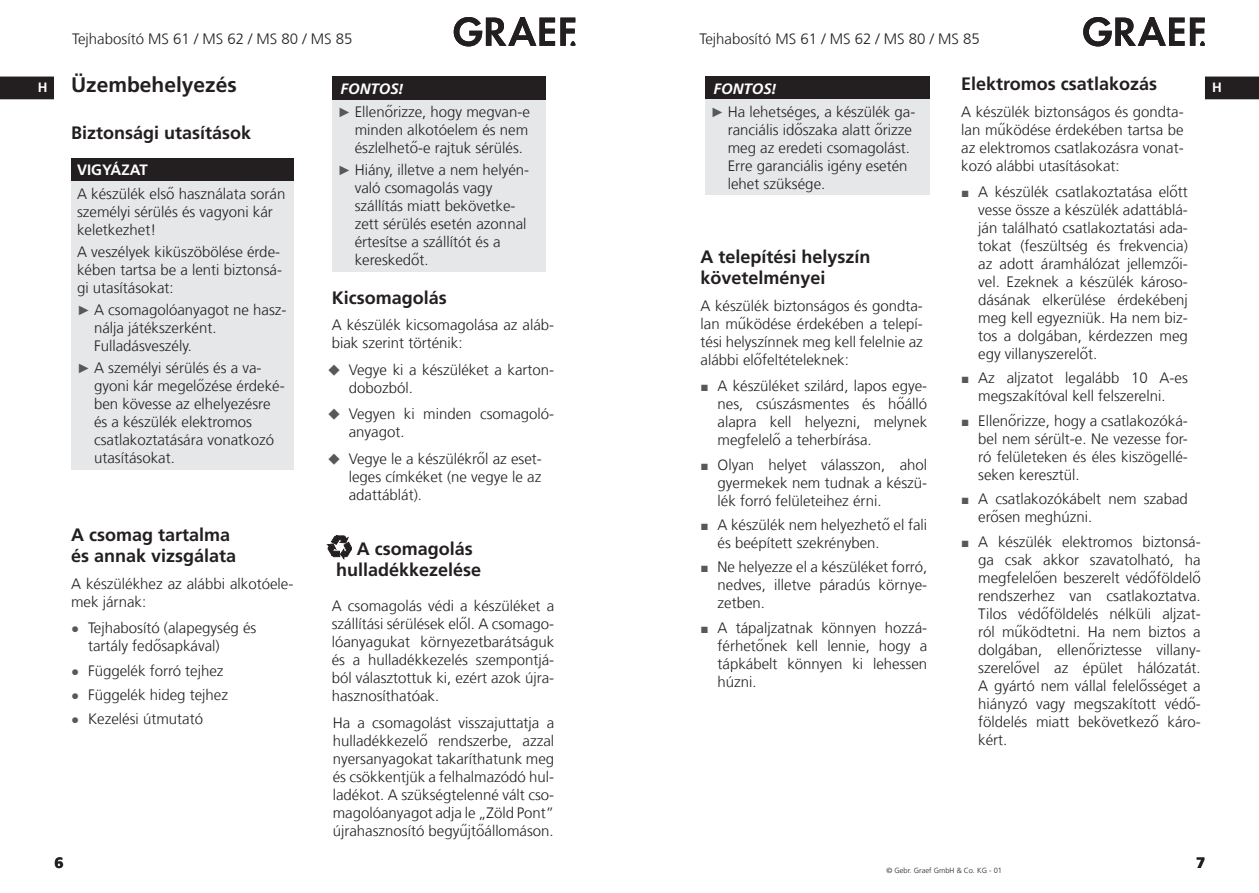
<style>
.page{position:relative;width:1259px;height:893px;background:#fff}
.page>*{position:absolute;margin:0;border:0;box-sizing:border-box;transform-origin:0 0}
.t1{font:700 21px "Frutiger LT Com";color:#231f20}
.t2{font:700 18px/21.6px "Frutiger LT Com";color:#231f20}
.t3{font:300 15px/18px "Frutiger LT Com";color:#231f20}
.t4{font:700 15px "Frutiger LT Com";color:#fff}
.t5{font:900 15px "Frutiger LT Com";color:#231f20}
.t6{font:700 13.5px "Frutiger LT Com";color:#fff}
.t7{font:300 7.5px "Frutiger LT Com";color:#231f20}
.s1{font-family:"Arial";font-weight:400;font-size:13.5px;color:#57585a}
.s2{font-weight:700;font-style:italic;color:#fff}
.s3{font-family:"Myriad Pro";font-weight:700;font-style:italic;color:#fff}
</style>
<div class="page">
<svg style="left:1083px;top:17px;width:101px;height:29px"></svg>
<svg style="left:1190px;top:18px;width:15px;height:28px"></svg>
<svg style="left:454px;top:17px;width:121px;height:29px"></svg>
<svg style="left:1205px;top:77px;width:54px;height:22px"></svg>
<svg style="left:0;top:77px;width:54px;height:22px"></svg>
<div style="left:71px;top:158px;width:223px;height:23px;background:#231f20"></div>
<div style="left:71px;top:181px;width:223px;height:288px;background:#e6e7e9"></div>
<div style="left:332px;top:77px;width:214px;height:23px;background:#231f20"></div>
<div style="left:332px;top:100px;width:214px;height:171px;background:#e6e7e9"></div>
<div style="left:705px;top:77px;width:224px;height:23px;background:#231f20"></div>
<div style="left:705px;top:100px;width:224px;height:95px;background:#e6e7e9"></div>
<svg style="left:327px;top:536px;width:25px;height:23px"></svg>
<p class="t3" style="left:72px;top:31px;width:282px">Tejhabosító MS 61 / MS 62 / MS 80 / MS 85</p>
<p class="t3" style="left:699px;top:31px;width:282px">Tejhabosító MS 61 / MS 62 / MS 80 / MS 85</p>
<h1 class="t1" style="left:71px;top:77px;width:167px">Üzembehelyezés</h1>
<p class="t2" style="left:71px;top:124px;width:182px">Biztonsági utasítások</p>
<p class="t4" style="left:77px;top:164px;width:72px">VIGYÁZAT</p>
<p class="t3" style="left:77px;top:186px;width:210px">A készülék első használata során személyi sérülés és vagyoni kár keletkezhet!</p>
<p class="t3" style="left:77px;top:244px;width:207px">A veszélyek kiküszöbölése érde&shy;kében tartsa be a lenti biztonsá&shy;gi utasításokat:</p>
<p class="t3" style="left:94px;top:302px;width:194px;text-indent:-17px"><span class="s1">►</span> A csomagolóanyagot ne hasz&shy;nálja játékszerként.<br>Fulladásveszély.</p>
<p class="t3" style="left:94px;top:361px;width:192px;text-indent:-17px"><span class="s1">►</span> A személyi sérülés és a va&shy;gyoni kár megelőzése érdeké&shy;ben kövesse az elhelyezésre és a készülék elektromos csatlakoztatására vonatkozó utasításokat.</p>
<p class="t2" style="left:961px;top:75px;width:197px">Elektromos csatlakozás</p>
<p class="t3" style="left:961px;top:104px;width:224px;text-align:justify">A készülék biztonságos és gondta&shy;lan működése érdekében tartsa be az elektromos csatlakozásra vonat&shy;kozó alábbi utasításokat:</p>
<p class="t3" style="left:978px;top:184px;width:211px;text-align:justify;text-indent:-17px"><span class="s1">■</span> A készülék csatlakoztatása előtt vesse össze a készülék adattáblá&shy;ján található csatlakoztatási ada&shy;tokat (feszültség és frekvencia) az adott áramhálózat jellemzői&shy;vel. Ezeknek a készülék károso&shy;dásának elkerülése érdekébenj meg kell egyezniük. Ha nem biz&shy;tos a dolgában, kérdezzen meg egy villanyszerelőt.</p>
<p class="t3" style="left:961px;top:371px;width:228px;text-align:center"><span class="s1">■</span> Az aljzatot legalább 10 A-es megszakítóval kell felszerelni.</p>
<p class="t3" style="left:978px;top:413px;width:211px;text-align:justify;text-indent:-17px"><span class="s1">■</span> Ellenőrizze, hogy a csatlakozóká&shy;bel nem sérült-e. Ne vezesse for&shy;ró felületeken és éles kiszögellé&shy;seken keresztül.</p>
<p class="t3" style="left:978px;top:491px;width:211px;text-indent:-17px"><span class="s1">■</span> A csatlakozókábelt nem szabad erősen meghúzni.</p>
<p class="t3" style="left:978px;top:534px;width:224px;text-align:justify;text-indent:-17px"><span class="s1">■</span> A készülék elektromos biztonsá&shy;ga csak akkor szavatolható, ha megfelelően beszerelt védőföldelő rendszerhez van csatlakoztatva.<br>Tilos védőföldelés nélküli aljzat&shy;ról működtetni. Ha nem biztos a dolgában, ellenőriztesse villany&shy;szerelővel az épület hálózatát.<br>A gyártó nem vállal felelősséget a hiányzó vagy megszakított védő&shy;földelés miatt bekövetkező káro&shy;kért.</p>
<p class="t6" style="left:38px;top:82px;width:11px">H</p>
<p class="t6" style="left:1212px;top:82px;width:11px">H</p>
<p class="t3" style="left:338px;top:78px;width:194px;line-height:23.2px"><span class="s2">FONTOS</span><span class="s3">!<br></span><span class="s1">►</span> Ellenőrizze, hogy megvan-e</p>
<p class="t3" style="left:355px;top:122px;width:175px">minden alkotóelem és nem észlelhető-e rajtuk sérülés.</p>
<p class="t3" style="left:355px;top:163px;width:176px;text-indent:-17px"><span class="s1">►</span> Hiány, illetve a nem helyén&shy;való csomagolás vagy<br>szál lítás miatt bekövetke&shy;zett sérülés esetén azonnal értesítse a szállítót és a kereskedőt.</p>
<p class="t2" style="left:332px;top:289px;width:117px">Kicsomagolás</p>
<p class="t3" style="left:332px;top:318px;width:224px">A készülék kicsomagolása az aláb&shy;biak szerint történik:</p>
<p class="t3" style="left:349px;top:362px;width:207px">Vegye ki a készüléket a karton&shy;dobozból.</p>
<p class="t3" style="left:349px;top:407px;width:207px">Vegyen ki minden csomagoló&shy;anyagot.</p>
<p class="t3" style="left:349px;top:451px;width:195px;text-align:justify">Vegye le a készülékről az eset&shy;leges címkéket (ne vegye le az adattáblát).</p>
<p class="t2" style="left:336px;top:540px;width:147px;text-indent:21px">A csomagolás hulladékkezelése</p>
<p class="t3" style="left:332px;top:599px;width:224px;text-align:justify">A csomagolás védi a készüléket a szállítási sérülések elől. A csomago&shy;lóanyagukat környezetbarátságuk és a hulladékkezelés szempontjá&shy;ból választottuk ki, ezért azok újra&shy;hasznosíthatóak.</p>
<p class="t3" style="left:333px;top:715px;width:223px;text-align:justify">Ha a csomagolást visszajuttatja a hulladékkezelő rendszerbe, azzal nyersanyagokat takaríthatunk meg és csökkentjük a felhalmazódó hul&shy;ladékot. A szükségtelenné vált cso&shy;magolóanyagot adja le „Zöld Pont” újrahasznosító begyűjtőállomáson.</p>
<p class="t3" style="left:711px;top:78px;width:206px;line-height:23.2px"><span class="s2">FONTOS</span><span class="s3">!<br></span><span class="s1">►</span> Ha lehetséges, a készülék ga-</p>
<p class="t3" style="left:728px;top:122px;width:186px">ranciális időszaka alatt őrizze meg az eredeti csomagolást.<br>Erre garanciális igény esetén lehet szüksége.</p>
<p class="t2" style="left:700px;top:247px;width:172px">A telepítési helyszín követelményei</p>
<p class="t3" style="left:700px;top:298px;width:224px;text-align:justify">A készülék biztonságos és gondta&shy;lan működése érdekében a telepí&shy;tési helyszínnek meg kell felelnie az alábbi előfeltételeknek:</p>
<p class="t3" style="left:717px;top:379px;width:211px;text-align:justify;text-indent:-17px"><span class="s1">■</span> A készüléket szilárd, lapos egye&shy;nes, csúszásmentes és hőálló alapra kell helyezni, melynek megfelelő a teherbírása.</p>
<p class="t3" style="left:717px;top:457px;width:211px;text-align:justify;text-indent:-17px"><span class="s1">■</span> Olyan helyet válasszon, ahol gyermekek nem tudnak a készü&shy;lék forró felületeihez érni.</p>
<p class="t3" style="left:717px;top:517px;width:211px;text-indent:-17px"><span class="s1">■</span> A készülék nem helyezhető el fali és beépített szekrényben.</p>
<p class="t3" style="left:717px;top:560px;width:211px;text-align:justify;text-indent:-17px"><span class="s1">■</span> Ne helyezze el a készüléket forró, nedves, illetve páradús környe&shy;zetben.</p>
<p class="t3" style="left:717px;top:620px;width:211px;text-align:justify;text-indent:-17px"><span class="s1">■</span> A tápaljzatnak könnyen hozzá&shy;férhetőnek kell lennie, hogy a tápkábelt könnyen ki lehessen húzni.</p>
<p class="t2" style="left:71px;top:525px;width:167px">A csomag tartalma és annak vizsgálata</p>
<p class="t3" style="left:71px;top:576px;width:224px">A készülékhez az alábbi alkotóele&shy;mek járnak:</p>
<p class="t3" style="left:88px;top:620px;width:170px;text-indent:-17px"><span class="s1">●</span> Tejhabosító (alapegység és tartály fedősapkával)</p>
<p class="t3" style="left:71px;top:663px;width:154px"><span class="s1">●</span> Függelék forró tejhez</p>
<p class="t3" style="left:71px;top:687px;width:159px"><span class="s1">●</span> Függelék hideg tejhez</p>
<p class="t3" style="left:71px;top:712px;width:133px"><span class="s1">●</span> Kezelési útmutató</p>
<p class="t5" style="left:55px;top:856px;width:11px">6</p>
<p class="t5" style="left:1196px;top:856px;width:11px">7</p>
<p class="t7" style="left:886px;top:867px;width:117px">© Gebr. Graef GmbH &amp; Co. KG - 01</p>
</div>
